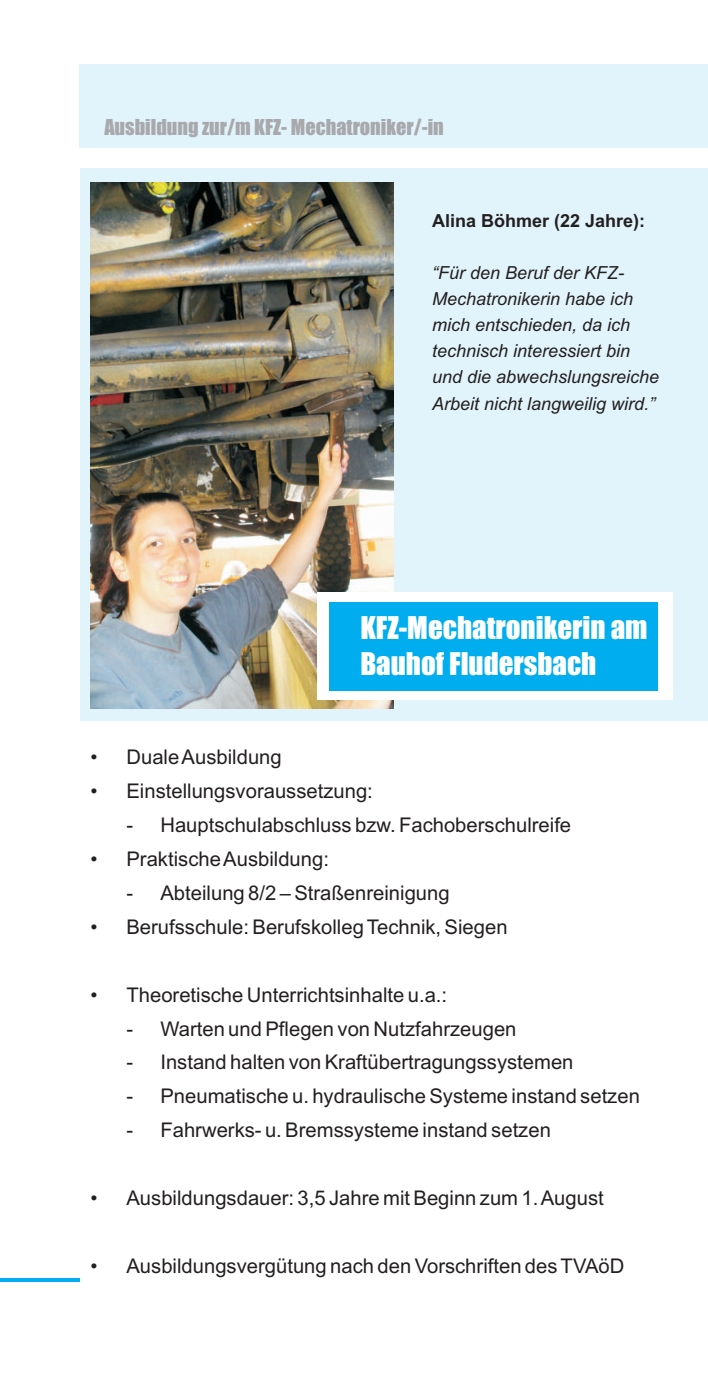
<style>
.page{position:relative;width:708px;height:1378px;background:#fff}
.page>*{position:absolute;margin:0;border:0;box-sizing:border-box;transform-origin:0 0}
.t1{font:28.8px/35.3px "Impact";color:#fff}
.t2{font:20.25px "Arial";color:#231f20}
.t3{font:20.25px "Impact";color:#a8a9ad}
.t4{font:italic 18px/26.1px "Arial";color:#231f20}
.t5{font:700 18px "Arial";color:#231f20}
</style>
<div class="page">
<div style="left:80px;top:64px;width:628px;height:83px;background:#e1f4fc"></div>
<hr style="left:0;top:1278px;width:80px;height:3px;background:#00aeef">
<div style="left:80px;top:168px;width:628px;height:553px;background:#e1f4fc"></div>
<img style="left:91px;top:182px;width:302px;height:527px">
<div style="left:317px;top:592px;width:355px;height:108px;background:#fff"></div>
<div style="left:330px;top:602px;width:328px;height:88px;background:#00aeef"></div>
<p class="t3" style="left:104px;top:119px;width:341px">Ausbildung zur/m KFZ- Mechatroniker/-in</p>
<p class="t5" style="left:432px;top:213px;width:215px">Alina Böhmer (22 Jahre):</p>
<p class="t4" style="left:432px;top:261px;width:229px">“Für den Beruf der KFZ-<br>Mechatronikerin habe ich mich entschieden, da ich technisch interessiert bin und die abwechslungsreiche<br>Arbeit nicht langweilig wird.”</p>
<h1 class="t1" style="left:360px;top:612px;width:289px">KFZ-Mechatronikerin am<br>Bauhof Fludersbach</h1>
<p class="t2" style="left:90px;top:749px;width:193px">• Duale Ausbildung</p>
<p class="t2" style="left:90px;top:783px;width:284px">• Einstellungsvoraussetzung:</p>
<p class="t2" style="left:126px;top:817px;width:446px">- Hauptschulabschluss bzw. Fachoberschulreife</p>
<p class="t2" style="left:90px;top:851px;width:240px">• Praktische Ausbildung:</p>
<p class="t2" style="left:126px;top:885px;width:325px">- Abteilung 8/2 – Straßenreinigung</p>
<p class="t2" style="left:90px;top:919px;width:419px">• Berufsschule: Berufskolleg Technik, Siegen</p>
<p class="t2" style="left:90px;top:987px;width:358px">• Theoretische Unterrichtsinhalte u.a.:</p>
<p class="t2" style="left:126px;top:1021px;width:392px">- Warten und Pflegen von Nutzfahrzeugen</p>
<p class="t2" style="left:126px;top:1054px;width:449px">- Instand halten von Kraftübertragungssystemen</p>
<p class="t2" style="left:126px;top:1088px;width:515px">- Pneumatische u. hydraulische Systeme instand setzen</p>
<p class="t2" style="left:126px;top:1122px;width:426px">- Fahrwerks- u. Bremssysteme instand setzen</p>
<p class="t2" style="left:90px;top:1190px;width:515px">• Ausbildungsdauer: 3,5 Jahre mit Beginn zum 1. August</p>
<p class="t2" style="left:90px;top:1258px;width:535px">• Ausbildungsvergütung nach den Vorschriften des TVAöD</p>
</div>
